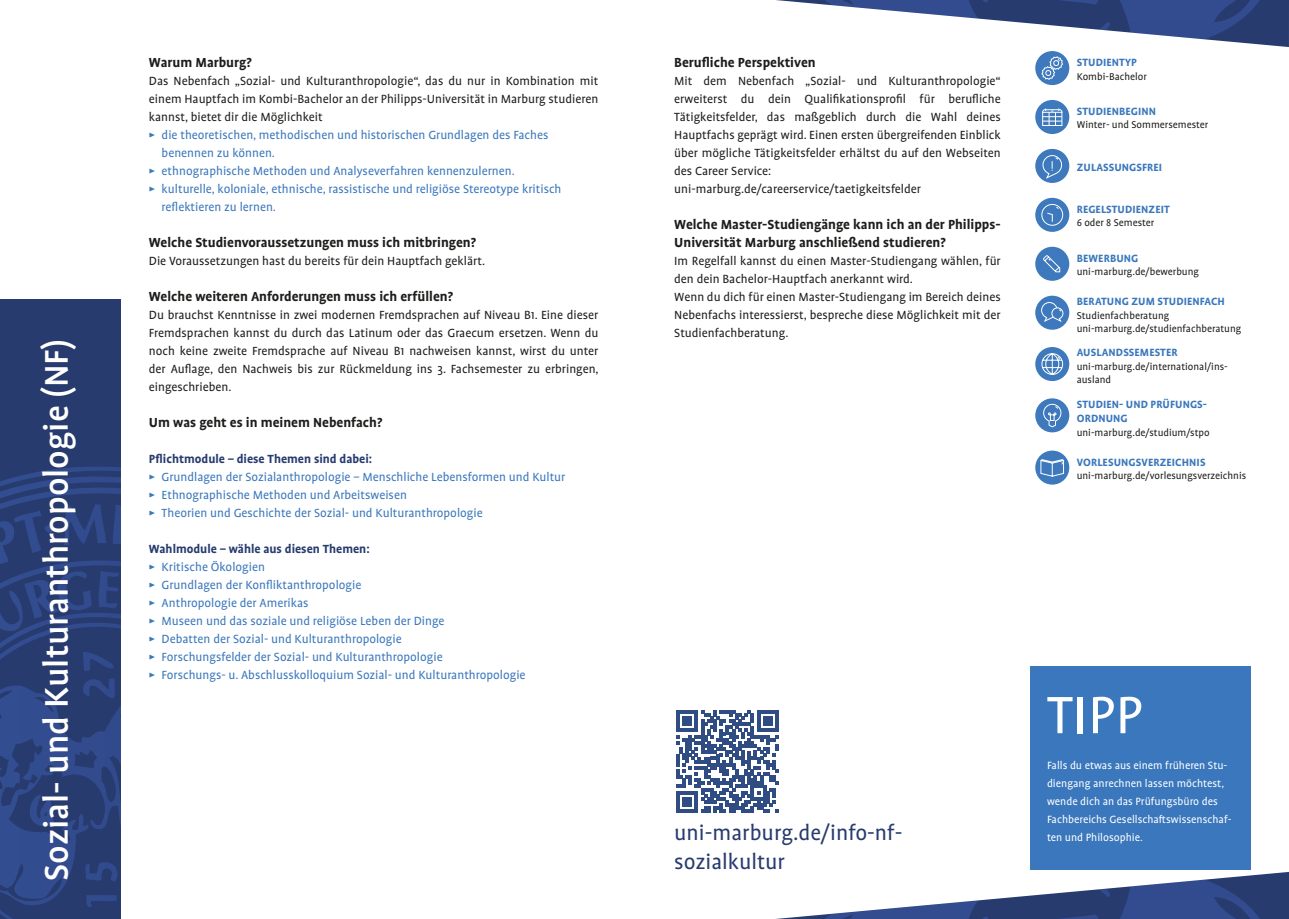
<style>
.page{position:relative;width:1289px;height:919px;background:#fff}
.page>*{position:absolute;margin:0;border:0;box-sizing:border-box;transform-origin:0 0}
.t1{font:60px "Profile Pro";color:#fff}
.t2{font:500 37.5px "Profile Pro";color:#fff}
.t3{font:24px "Profile Pro";color:#273b6f}
.t4{font:700 15px/18px "Profile Pro";color:#1d1d1b}
.t5{font:13.5px/18px "Profile Pro";color:#1d1d1b}
.t6{font:13.5px/18px "Profile Pro";color:#3a77bc}
.t7{font:700 13.5px "Profile Pro";color:#273b6f}
.t8{font:12px/18px "Profile Pro";color:#fff}
.t9{font:700 12px/14.4px "Profile Pro";letter-spacing:.01em;color:#3a77bc}
.t10{font:11.25px/13.5px "Profile Pro";color:#1d1d1b}
</style>
<div class="page">
<div style="left:0;top:300px;width:120px;height:618px;background:#273b6f"></div>
<svg style="left:0;top:472px;width:120px;height:446px"></svg>
<svg style="left:776px;top:0;width:512px;height:47px"></svg>
<svg style="left:787px;top:872px;width:501px;height:46px"></svg>
<div style="left:1029px;top:665px;width:221px;height:204px;background:#3a77bc"></div>
<svg style="left:676px;top:710px;width:102px;height:102px"></svg>
<div style="left:1035px;top:51px;width:34px;height:34px;background:#3d79bc;border-radius:50%"></div>
<svg style="left:1041px;top:56px;width:22px;height:24px"></svg>
<div style="left:1035px;top:100px;width:34px;height:34px;background:#3d79bc;border-radius:50%"></div>
<div style="left:1042px;top:112px;width:20px;height:14px;background:#fff"></div>
<svg style="left:1042px;top:108px;width:20px;height:17px"></svg>
<div style="left:1035px;top:149px;width:34px;height:34px;background:#3d79bc;border-radius:50%"></div>
<svg style="left:1042px;top:155px;width:20px;height:25px"></svg>
<svg style="left:1035px;top:198px;width:34px;height:34px"></svg>
<svg style="left:1041px;top:204px;width:21px;height:21px"></svg>
<div style="left:1041px;top:204px;width:21px;height:21px;border:1px solid #fff;border-radius:50%"></div>
<svg style="left:1046px;top:206px;width:13px;height:16px"></svg>
<div style="left:1035px;top:247px;width:34px;height:34px;background:#3d79bc;border-radius:50%"></div>
<svg style="left:1043px;top:255px;width:17px;height:18px"></svg>
<div style="left:1035px;top:296px;width:34px;height:34px;background:#3d79bc;border-radius:50%"></div>
<svg style="left:1041px;top:302px;width:22px;height:20px"></svg>
<div style="left:1035px;top:347px;width:34px;height:34px;background:#3d79bc;border-radius:50%"></div>
<svg style="left:1041px;top:353px;width:22px;height:22px"></svg>
<div style="left:1035px;top:398px;width:34px;height:34px;background:#3d79bc;border-radius:50%"></div>
<svg style="left:1043px;top:404px;width:18px;height:23px"></svg>
<div style="left:1035px;top:450px;width:34px;height:34px;background:#3d79bc;border-radius:50%"></div>
<svg style="left:1040px;top:459px;width:24px;height:18px"></svg>
<h2 class="t2" style="left:35px;top:880px;width:543px;rotate:-90deg">Sozial- und Kulturanthropologie (NF)</h2>
<p class="t4" style="left:149px;top:53px;width:104px">Warum Marburg?</p>
<p class="t5" style="left:149px;top:72px;width:451px;text-align:justify">Das Nebenfach „Sozial- und Kulturanthropologie“, das du nur in Kombination mit einem Hauptfach im Kombi-Bachelor an der Philipps-Universität in Marburg studieren kannst, bietet dir die Möglichkeit</p>
<p class="t6" style="left:149px;top:126px;width:401px">▶ die theoretischen, methodischen und historischen Grundlagen des Faches</p>
<p class="t6" style="left:162px;top:144px;width:115px">benennen zu können.</p>
<p class="t6" style="left:149px;top:162px;width:367px">▶ ethnographische Methoden und Analyseverfahren kennenzulernen.</p>
<p class="t6" style="left:149px;top:180px;width:414px">▶ kulturelle, koloniale, ethnische, rassistische und religiöse Stereotype kritisch</p>
<p class="t6" style="left:162px;top:198px;width:116px">reflektieren zu lernen.</p>
<p class="t4" style="left:149px;top:233px;width:329px">Welche Studienvoraussetzungen muss ich mitbringen?</p>
<p class="t5" style="left:149px;top:252px;width:338px">Die Voraussetzungen hast du bereits für dein Hauptfach geklärt.</p>
<p class="t4" style="left:149px;top:287px;width:306px">Welche weiteren Anforderungen muss ich erfüllen?</p>
<p class="t5" style="left:149px;top:306px;width:451px;text-align:justify">Du brauchst Kenntnisse in zwei modernen Fremdsprachen auf Niveau B1. Eine dieser Fremdsprachen kannst du durch das Latinum oder das Graecum ersetzen. Wenn du noch keine zweite Fremdsprache auf Niveau B1 nachweisen kannst, wirst du unter der Auflage, den Nachweis bis zur Rückmeldung ins 3. Fachsemester zu erbringen, eingeschrieben.</p>
<p class="t4" style="left:149px;top:413px;width:235px">Um was geht es in meinem Nebenfach?</p>
<p class="t7" style="left:149px;top:451px;width:225px">Pflichtmodule – diese Themen sind dabei:</p>
<p class="t6" style="left:149px;top:468px;width:418px">▶ Grundlagen der Sozialanthropologie – Menschliche Lebensformen und Kultur ▶ Ethnographische Methoden und Arbeitsweisen<br>▶ Theorien und Geschichte der Sozial- und Kulturanthropologie</p>
<p class="t7" style="left:149px;top:541px;width:222px">Wahlmodule – wähle aus diesen Themen:</p>
<p class="t6" style="left:149px;top:558px;width:378px">▶ Kritische Ökologien<br>▶ Grundlagen der Konfliktanthropologie<br>▶ Anthropologie der Amerikas<br>▶ Museen und das soziale und religiöse Leben der Dinge<br>▶ Debatten der Sozial- und Kulturanthropologie<br>▶ Forschungsfelder der Sozial- und Kulturanthropologie<br>▶ Forschungs- u. Abschlusskolloquium Sozial- und Kulturanthropologie</p>
<p class="t4" style="left:674px;top:53px;width:143px">Berufliche Perspektiven</p>
<p class="t5" style="left:674px;top:72px;width:328px">Mit dem Nebenfach „Sozial- und Kulturanthropologie“ erweiterst du dein Qualifikationsprofil für berufliche Tätigkeitsfelder, das maßgeblich durch die Wahl deines Hauptfachs geprägt wird. Einen ersten übergreifenden Einblick über mögliche Tätigkeitsfelder erhältst du auf den Webseiten des Career Service: uni-marburg.de/careerservice/taetigkeitsfelder</p>
<p class="t4" style="left:674px;top:215px;width:328px">Welche Master-Studiengänge kann ich an der Philipps-<br>Universität Marburg anschließend studieren?</p>
<p class="t5" style="left:674px;top:252px;width:328px">Im Regelfall kannst du einen Master-Studiengang wählen, für den dein Bachelor-Hauptfach anerkannt wird.<br>Wenn du dich für einen Master-Studiengang im Bereich deines Nebenfachs interessierst, bespreche diese Möglichkeit mit der Studienfachberatung.</p>
<p class="t9" style="left:1076px;top:55px;width:62px">STUDIENTYP</p>
<p class="t10" style="left:1076px;top:70px;width:72px">Kombi-Bachelor</p>
<p class="t9" style="left:1076px;top:104px;width:81px">STUDIENBEGINN</p>
<p class="t10" style="left:1076px;top:119px;width:133px">Winter- und Sommersemester</p>
<p class="t9" style="left:1076px;top:160px;width:87px">ZULASSUNGSFREI</p>
<p class="t9" style="left:1076px;top:202px;width:94px">REGELSTUDIENZEIT</p>
<p class="t10" style="left:1076px;top:216px;width:79px">6 oder 8 Semester</p>
<p class="t9" style="left:1076px;top:251px;width:63px">BEWERBUNG</p>
<p class="t10" style="left:1076px;top:265px;width:124px">uni-marburg.de/bewerbung</p>
<p class="t9" style="left:1076px;top:294px;width:150px">BERATUNG ZUM STUDIENFACH</p>
<p class="t10" style="left:1076px;top:309px;width:166px">Studienfachberatung uni-marburg.de/studienfachberatung</p>
<p class="t9" style="left:1076px;top:346px;width:102px">AUSLANDSSEMESTER</p>
<p class="t10" style="left:1076px;top:360px;width:153px">uni-marburg.de/international/ins&shy;ausland</p>
<p class="t9" style="left:1076px;top:397px;width:132px">STUDIEN- UND PRÜFUNGS-<br>ORDNUNG</p>
<p class="t10" style="left:1076px;top:426px;width:134px">uni-marburg.de/studium/stpo</p>
<p class="t9" style="left:1076px;top:455px;width:130px">VORLESUNGSVERZEICHNIS</p>
<p class="t10" style="left:1076px;top:469px;width:171px">uni-marburg.de/vorlesungsverzeichnis</p>
<h1 class="t1" style="left:1046px;top:681px;width:97px">TIPP</h1>
<p class="t8" style="left:1046px;top:757px;width:186px">Falls du etwas aus einem früheren Stu&shy;diengang anrechnen lassen möchtest, wende dich an das Prüfungsbüro des Fachbereichs Gesellschaftswissenschaf-</p>
<h3 class="t3" style="left:674px;top:819px;width:230px">uni-marburg.de/info-nf-</h3>
<p class="t8" style="left:1046px;top:829px;width:97px">ten und Philosophie.</p>
<h3 class="t3" style="left:674px;top:848px;width:112px">sozialkultur</h3>
</div>
